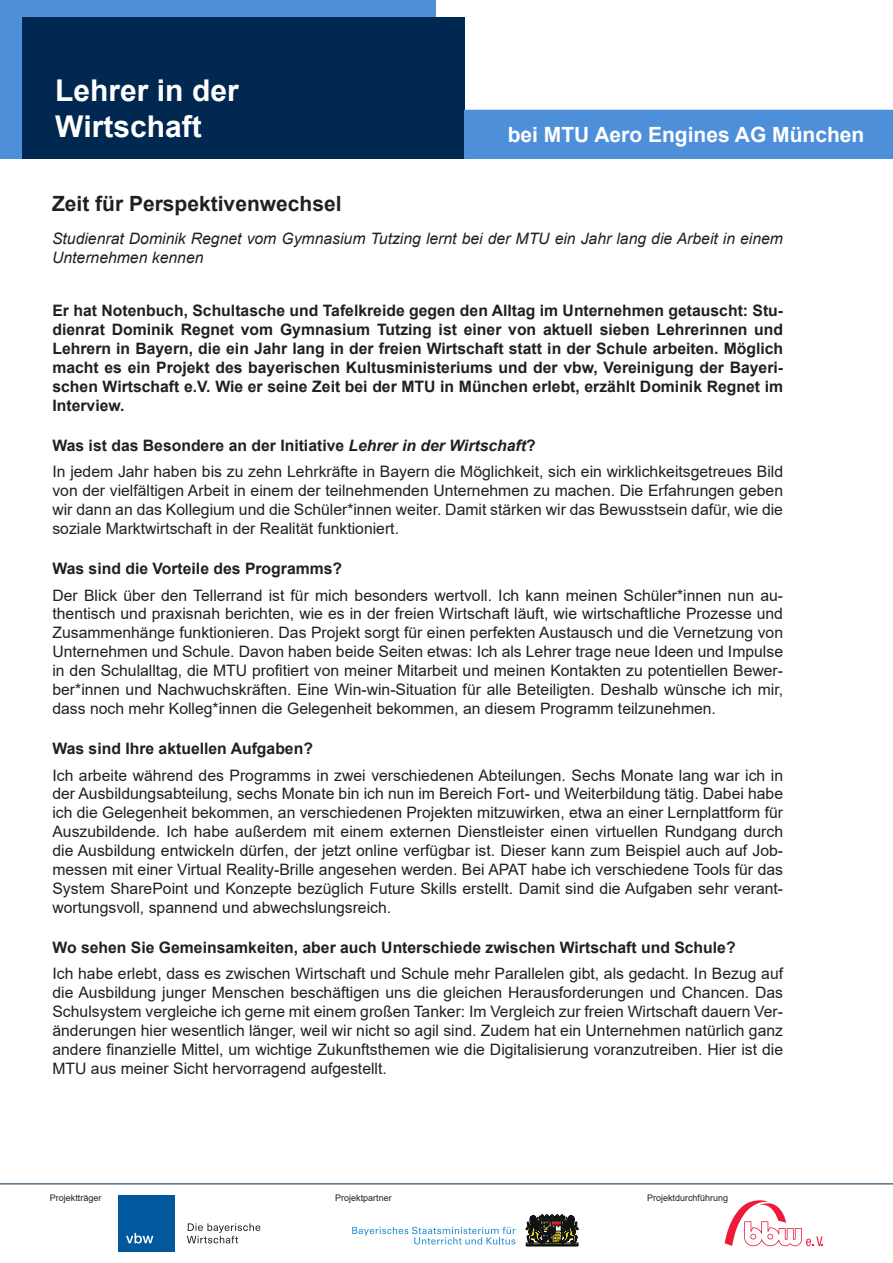
<style>
.page{position:relative;width:893px;height:1263px;background:#fff}
.page>*{position:absolute;margin:0;border:0;box-sizing:border-box;transform-origin:0 0}
.t1{font:700 30px/36px "Arial";color:#fff}
.t2{font:700 21px "Arial";color:#fff}
.t3{font:700 21px "Arial";color:#231f20}
.t4{font:15.75px/18.9px "Arial";color:#231f20;text-align:justify}
.t5{font:700 15.75px/18.9px "Arial";color:#231f20;text-align:justify}
.t6{font:italic 15.75px/18.9px "Arial";color:#231f20}
.t7{font:9px "Arial";color:#231f20}
.s1{font-weight:700}
.s2{font-weight:700;font-style:italic}
</style>
<div class="page">
<div style="left:0;top:0;width:436px;height:158px;background:#4e8fda"></div>
<div style="left:23px;top:17px;width:442px;height:141px;background:#002850"></div>
<hr style="left:0;top:1183px;width:893px;height:1px;background:#002850">
<svg style="left:352px;top:1227px;width:163px;height:17px"></svg>
<svg style="left:526px;top:1214px;width:52px;height:32px;background:#474537"></svg>
<svg style="left:725px;top:1200px;width:98px;height:46px"></svg>
<div style="left:464px;top:110px;width:429px;height:49px;background:#4e8fda"></div>
<div style="left:118px;top:1195px;width:57px;height:57px;background:#01589c"></div>
<svg style="left:126px;top:1233px;width:27px;height:10px"></svg>
<svg style="left:187px;top:1223px;width:73px;height:20px"></svg>
<h1 class="t1" style="left:55px;top:73px;width:185px">Lehrer in der<br>Wirtschaft</h1>
<h2 class="t2" style="left:508px;top:120px;width:358px">bei MTU Aero Engines AG München</h2>
<h2 class="t3" style="left:52px;top:189px;width:291px">Zeit für Perspektivenwechsel</h2>
<p class="t6" style="left:52px;top:230px;width:732px">Studienrat Dominik Regnet vom Gymnasium Tutzing lernt bei der MTU ein Jahr lang die Arbeit in einem<br>Unternehmen kennen</p>
<p class="t5" style="left:52px;top:301px;width:732px">Er hat Notenbuch, Schultasche und Tafelkreide gegen den Alltag im Unternehmen getauscht: Stu&shy;dienrat Dominik Regnet vom Gymnasium Tutzing ist einer von aktuell sieben Lehrerinnen und Lehrern in Bayern, die ein Jahr lang in der freien Wirtschaft statt in der Schule arbeiten. Möglich macht es ein Projekt des bayerischen Kultusministeriums und der vbw, Vereinigung der Bayeri&shy;schen Wirtschaft e.V. Wie er seine Zeit bei der MTU in München erlebt, erzählt Dominik Regnet im Interview.</p>
<p class="t4" style="left:52px;top:432px;width:732px;line-height:26.1px"><span class="s1">Was ist das Besondere an der Initiative</span> <span class="s2">Lehrer in der Wirtschaft</span><span class="s1">?<br></span>In jedem Jahr haben bis zu zehn Lehrkräfte in Bayern die Möglichkeit, sich ein wirklichkeitsgetreues Bild</p>
<p class="t4" style="left:52px;top:481px;width:732px">von der vielfältigen Arbeit in einem der teilnehmenden Unternehmen zu machen. Die Erfahrungen geben wir dann an das Kollegium und die Schüler*innen weiter. Damit stärken wir das Bewusstsein dafür, wie die soziale Marktwirtschaft in der Realität funktioniert.</p>
<p class="t5" style="left:52px;top:560px;width:291px">Was sind die Vorteile des Programms?</p>
<p class="t4" style="left:52px;top:585px;width:732px">Der Blick über den Tellerrand ist für mich besonders wertvoll. Ich kann meinen Schüler*innen nun au&shy;thentisch und praxisnah berichten, wie es in der freien Wirtschaft läuft, wie wirtschaftliche Prozesse und Zusammenhänge funktionieren. Das Projekt sorgt für einen perfekten Austausch und die Vernetzung von Unternehmen und Schule. Davon haben beide Seiten etwas: Ich als Lehrer trage neue Ideen und Impulse in den Schulalltag, die MTU profitiert von meiner Mitarbeit und meinen Kontakten zu potentiellen Bewer&shy;ber*innen und Nachwuchskräften. Eine Win-win-Situation für alle Beteiligten. Deshalb wünsche ich mir, dass noch mehr Kolleg*innen die Gelegenheit bekommen, an diesem Programm teilzunehmen.</p>
<p class="t5" style="left:52px;top:740px;width:262px">Was sind Ihre aktuellen Aufgaben?</p>
<p class="t4" style="left:52px;top:765px;width:732px">Ich arbeite während des Programms in zwei verschiedenen Abteilungen. Sechs Monate lang war ich in der Ausbildungsabteilung, sechs Monate bin ich nun im Bereich Fort- und Weiterbildung tätig. Dabei habe ich die Gelegenheit bekommen, an verschiedenen Projekten mitzuwirken, etwa an einer Lernplattform für Auszubildende. Ich habe außerdem mit einem externen Dienstleister einen virtuellen Rundgang durch die Ausbildung entwickeln dürfen, der jetzt online verfügbar ist. Dieser kann zum Beispiel auch auf Job&shy;messen mit einer Virtual Reality-Brille angesehen werden. Bei APAT habe ich verschiedene Tools für das System SharePoint und Konzepte bezüglich Future Skills erstellt. Damit sind die Aufgaben sehr verant&shy;wortungsvoll, spannend und abwechslungsreich.</p>
<p class="t5" style="left:52px;top:938px;width:685px">Wo sehen Sie Gemeinsamkeiten, aber auch Unterschiede zwischen Wirtschaft und Schule?</p>
<p class="t4" style="left:52px;top:964px;width:732px">Ich habe erlebt, dass es zwischen Wirtschaft und Schule mehr Parallelen gibt, als gedacht. In Bezug auf die Ausbildung junger Menschen beschäftigen uns die gleichen Herausforderungen und Chancen. Das Schulsystem vergleiche ich gerne mit einem großen Tanker: Im Vergleich zur freien Wirtschaft dauern Ver&shy;änderungen hier wesentlich länger, weil wir nicht so agil sind. Zudem hat ein Unternehmen natürlich ganz andere finanzielle Mittel, um wichtige Zukunftsthemen wie die Digitalisierung voranzutreiben. Hier ist die MTU aus meiner Sicht hervorragend aufgestellt.</p>
<p class="t7" style="left:50px;top:1192px;width:53px">Projektträger</p>
<p class="t7" style="left:335px;top:1192px;width:58px">Projektpartner</p>
<p class="t7" style="left:647px;top:1192px;width:83px">Projektdurchführung</p>
</div>
